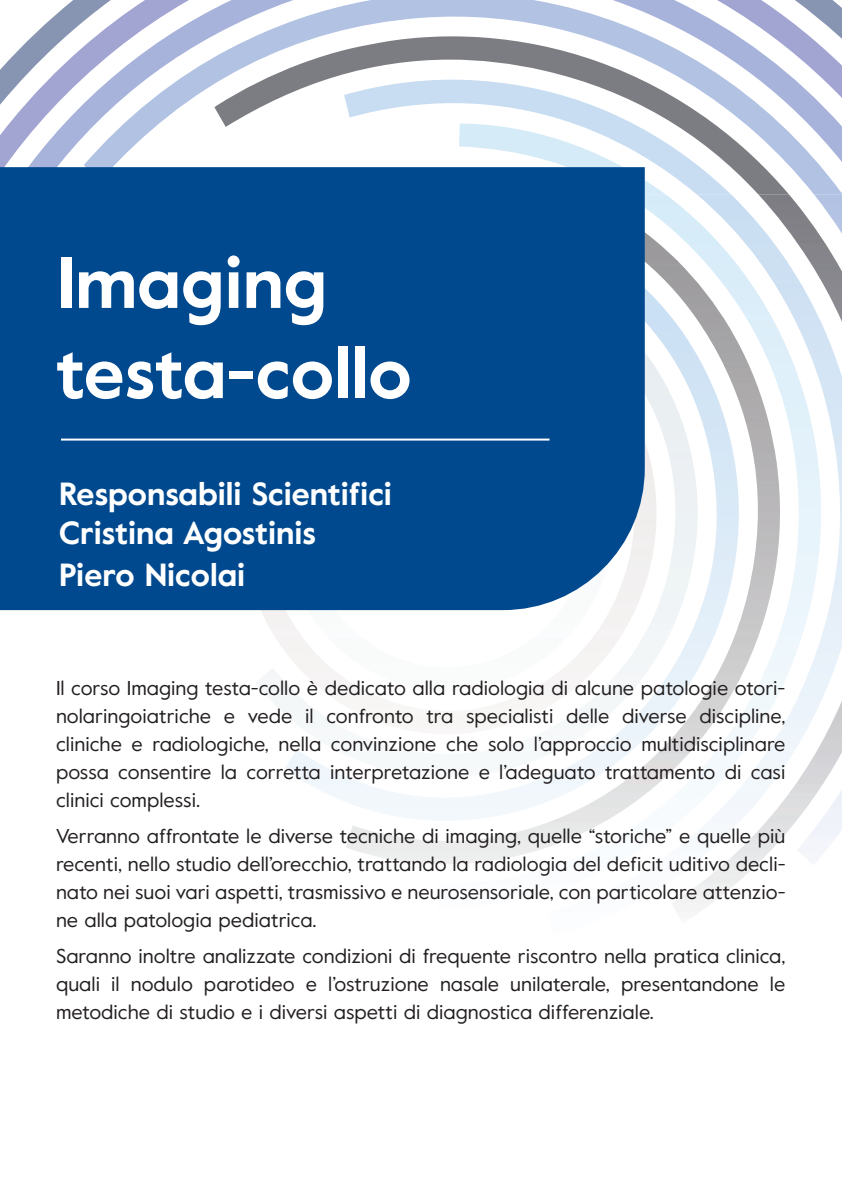
<style>
.page{position:relative;width:842px;height:1191px;background:#fff}
.page>*{position:absolute;margin:0;border:0;box-sizing:border-box;transform-origin:0 0}
.t1{font:700 72px/90.2px "Value";color:#fff}
.t2{font:700 32px/38.4px "Value";color:#fff}
.t3{font:20px/28px "Value";color:#231f20;text-align:justify}
</style>
<div class="page">
<svg style="left:9px;top:0;width:75px;height:167px"></svg>
<svg style="left:84px;top:0;width:758px;height:194px"></svg>
<svg style="left:344px;top:80px;width:387px;height:114px"></svg>
<svg style="left:459px;top:124px;width:206px;height:70px"></svg>
<img style="left:672px;top:194px;width:125px;height:718px">
<img style="left:797px;top:194px;width:45px;height:664px">
<img style="left:738px;top:194px;width:49px;height:68px">
<img style="left:759px;top:261px;width:65px;height:67px">
<img style="left:792px;top:328px;width:50px;height:427px">
<img style="left:732px;top:706px;width:61px;height:125px">
<img style="left:672px;top:797px;width:60px;height:84px">
<img style="left:678px;top:194px;width:60px;height:71px">
<img style="left:730px;top:265px;width:78px;height:142px">
<img style="left:775px;top:407px;width:59px;height:297px">
<img style="left:707px;top:682px;width:68px;height:115px">
<img style="left:672px;top:770px;width:35px;height:81px">
<img style="left:645px;top:194px;width:33px;height:66px">
<img style="left:645px;top:260px;width:85px;height:69px">
<img style="left:702px;top:328px;width:75px;height:133px">
<img style="left:739px;top:461px;width:48px;height:221px">
<img style="left:702px;top:622px;width:38px;height:148px">
<img style="left:543px;top:777px;width:131px;height:72px">
<img style="left:645px;top:262px;width:38px;height:69px">
<img style="left:653px;top:331px;width:66px;height:70px">
<img style="left:702px;top:401px;width:37px;height:305px">
<img style="left:545px;top:777px;width:65px;height:26px">
<img style="left:256px;top:348px;width:446px;height:429px">
<img style="left:257px;top:429px;width:410px;height:305px">
<img style="left:283px;top:610px;width:333px;height:81px">
<div style="left:0;top:167px;width:645px;height:443px;background:#01498e"></div>
<hr style="left:61px;top:438px;width:488px;height:2px;background:#fff">
<h1 class="t1" style="left:57px;top:237px;width:356px">Imaging testa-collo</h1>
<h2 class="t2" style="left:59px;top:475px;width:334px">Responsabili Scientifici<br>Cristina Agostinis</h2>
<h2 class="t2" style="left:59px;top:555px;width:188px">Piero Nicolai</h2>
<p class="t3" style="left:56px;top:673px;width:731px">Il corso Imaging testa-collo è dedicato alla radiologia di alcune patologie otori&shy;nolaringoiatriche e vede il confronto tra specialisti delle diverse discipline, cliniche e radiologiche, nella convinzione che solo l’approccio multidisciplinare possa consentire la corretta interpretazione e l’adeguato trattamento di casi clinici complessi.</p>
<p class="t3" style="left:56px;top:821px;width:731px">Verranno affrontate le diverse tecniche di imaging, quelle “storiche” e quelle più recenti, nello studio dell’orecchio, trattando la radiologia del deficit uditivo decli&shy;nato nei suoi vari aspetti, trasmissivo e neurosensoriale, con particolare attenzio&shy;ne alla patologia pediatrica.</p>
<p class="t3" style="left:56px;top:941px;width:731px">Saranno inoltre analizzate condizioni di frequente riscontro nella pratica clinica, quali il nodulo parotideo e l’ostruzione nasale unilaterale, presentandone le metodiche di studio e i diversi aspetti di diagnostica differenziale.</p>
</div>
